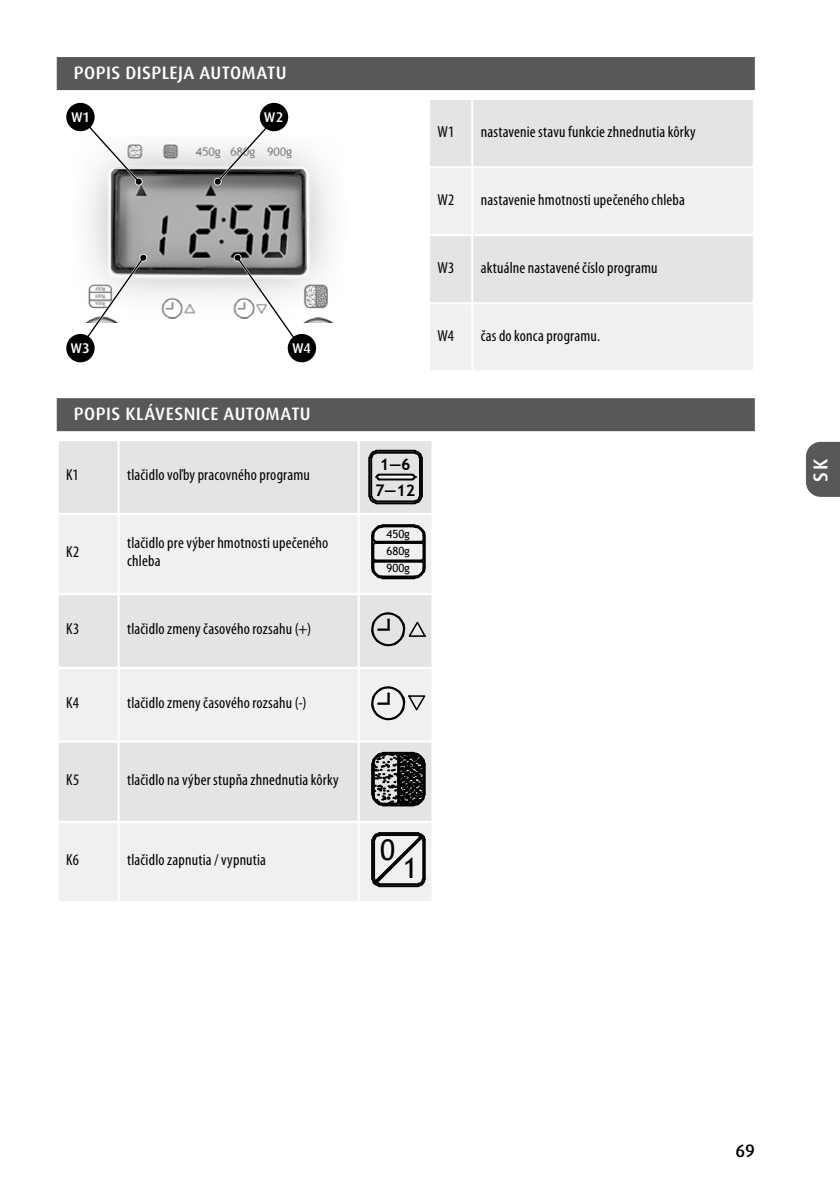
<style>
.page{position:relative;width:840px;height:1191px;background:#fff}
.page>*{position:absolute;margin:0;border:0;box-sizing:border-box;transform-origin:0 0}
.t1{font:28.4px "Trebuchet MS";color:#000}
.t2{font:500 20px "Dax Pro";color:#fff}
.t3{font:500 18px "Dax Pro";letter-spacing:.02em;color:#fff}
.t4{font:500 18px "Dax Pro";color:#000}
.t5{font:condensed 16px/18px "Myriad Pro";letter-spacing:.01em;color:#000}
.t6{font:700 16px/26.4px "Trebuchet MS";color:#000}
.t7{font:condensed 16px "Myriad Pro";color:#000}
.t8{font:500 14px "Dax Pro";letter-spacing:.04em;color:#fff}
.t9{font:11.2px/17.4px "Trebuchet MS";color:#000;text-align:justify}
</style>
<div class="page">
<svg style="left:806px;top:442px;width:33px;height:55px;background:#606062"></svg>
<div style="left:57px;top:57px;width:697px;height:33px;background:#58585a"></div>
<div style="left:57px;top:398px;width:697px;height:33px;background:#58585a"></div>
<div style="left:430px;top:100px;width:322px;height:66px;background:#e3e4e4"></div>
<svg style="left:430px;top:168px;width:322px;height:202px;fill:#f0f0f1"></svg>
<hr style="left:471px;top:100px;width:2px;height:66px;background:#fff">
<hr style="left:471px;top:168px;width:2px;height:66px;background:#fff">
<hr style="left:428px;top:234px;width:44px;height:2px;background:#fff">
<hr style="left:472px;top:234px;width:282px;height:2px;background:#fff">
<hr style="left:471px;top:236px;width:2px;height:66px;background:#fff">
<hr style="left:428px;top:302px;width:44px;height:2px;background:#fff">
<hr style="left:472px;top:302px;width:282px;height:2px;background:#fff">
<hr style="left:471px;top:304px;width:2px;height:66px;background:#fff">
<img style="left:88px;top:144px;width:246px;height:179px">
<svg style="left:78px;top:123px;width:64px;height:62px"></svg>
<svg style="left:84px;top:254px;width:62px;height:88px"></svg>
<svg style="left:234px;top:254px;width:70px;height:83px"></svg>
<svg style="left:214px;top:115px;width:65px;height:70px"></svg>
<div style="left:214px;top:179px;width:7px;height:6px;background:#000;border-radius:50%"></div>
<div style="left:66px;top:103px;width:29px;height:28px;background:#000;border-radius:50%"></div>
<div style="left:66px;top:334px;width:29px;height:28px;background:#000;border-radius:50%"></div>
<div style="left:287px;top:334px;width:29px;height:28px;background:#000;border-radius:50%"></div>
<div style="left:260px;top:103px;width:28px;height:28px;background:#000;border-radius:50%"></div>
<div style="left:59px;top:441px;width:372px;height:72px;background:#e3e4e4"></div>
<svg style="left:59px;top:515px;width:372px;height:386px;fill:#f0f0f1"></svg>
<hr style="left:117px;top:441px;width:2px;height:72px;background:#fff">
<hr style="left:357px;top:441px;width:2px;height:72px;background:#fff">
<hr style="left:117px;top:515px;width:2px;height:78px;background:#fff">
<hr style="left:357px;top:515px;width:2px;height:78px;background:#fff">
<hr style="left:57px;top:593px;width:61px;height:2px;background:#fff">
<hr style="left:118px;top:593px;width:240px;height:2px;background:#fff">
<hr style="left:117px;top:595px;width:2px;height:72px;background:#fff">
<hr style="left:358px;top:593px;width:75px;height:2px;background:#fff">
<hr style="left:357px;top:595px;width:2px;height:72px;background:#fff">
<hr style="left:57px;top:667px;width:61px;height:2px;background:#fff">
<hr style="left:118px;top:667px;width:240px;height:2px;background:#fff">
<hr style="left:117px;top:669px;width:2px;height:71px;background:#fff">
<hr style="left:358px;top:667px;width:75px;height:2px;background:#fff">
<hr style="left:357px;top:669px;width:2px;height:71px;background:#fff">
<hr style="left:57px;top:740px;width:61px;height:2px;background:#fff">
<hr style="left:118px;top:740px;width:240px;height:2px;background:#fff">
<hr style="left:117px;top:742px;width:2px;height:79px;background:#fff">
<hr style="left:358px;top:740px;width:75px;height:2px;background:#fff">
<hr style="left:357px;top:742px;width:2px;height:79px;background:#fff">
<hr style="left:57px;top:821px;width:61px;height:2px;background:#fff">
<hr style="left:118px;top:821px;width:240px;height:2px;background:#fff">
<hr style="left:117px;top:823px;width:2px;height:78px;background:#fff">
<hr style="left:358px;top:821px;width:75px;height:2px;background:#fff">
<hr style="left:357px;top:823px;width:2px;height:78px;background:#fff">
<img style="left:381px;top:475px;width:29px;height:3px">
<hr style="left:376px;top:452px;width:39px;height:2px;background:#000">
<hr style="left:376px;top:450px;width:39px;height:2px;background:#000">
<hr style="left:378px;top:478px;width:34px;height:2px;background:#000">
<hr style="left:378px;top:473px;width:34px;height:2px;background:#000">
<svg style="left:412px;top:450px;width:10px;height:10px"></svg>
<hr style="left:419px;top:457px;width:1px;height:39px;background:#000">
<hr style="left:420px;top:457px;width:2px;height:39px;background:#000">
<svg style="left:412px;top:494px;width:10px;height:10px"></svg>
<hr style="left:376px;top:500px;width:39px;height:2px;background:#000">
<hr style="left:376px;top:502px;width:39px;height:2px;background:#000">
<svg style="left:368px;top:494px;width:10px;height:10px"></svg>
<hr style="left:370px;top:457px;width:2px;height:39px;background:#000">
<hr style="left:368px;top:457px;width:2px;height:39px;background:#000">
<svg style="left:368px;top:450px;width:10px;height:10px"></svg>
<svg style="left:410px;top:472px;width:7px;height:9px"></svg>
<svg style="left:374px;top:472px;width:7px;height:10px"></svg>
<hr style="left:382px;top:524px;width:32px;height:2px;background:#000">
<hr style="left:382px;top:525px;width:32px;height:2px;background:#000">
<hr style="left:374px;top:542px;width:48px;height:2px;background:#000">
<hr style="left:374px;top:541px;width:48px;height:2px;background:#000">
<hr style="left:374px;top:559px;width:48px;height:2px;background:#000">
<hr style="left:382px;top:577px;width:32px;height:2px;background:#000">
<hr style="left:382px;top:575px;width:32px;height:2px;background:#000">
<svg style="left:412px;top:524px;width:13px;height:55px"></svg>
<svg style="left:371px;top:524px;width:13px;height:55px"></svg>
<hr style="left:374px;top:560px;width:48px;height:2px;background:#000">
<svg style="left:371px;top:612px;width:54px;height:34px;background:#b8b9b9"></svg>
<svg style="left:371px;top:686px;width:54px;height:34px"></svg>
<svg style="left:371px;top:752px;width:54px;height:54px;background:#474848"></svg>
<svg style="left:371px;top:832px;width:54px;height:55px"></svg>
<p class="t3" style="left:74px;top:61px;width:214px">POPIS DISPLEJA AUTOMATU</p>
<p class="t8" style="left:71px;top:108px;width:19px">W1</p>
<p class="t8" style="left:264px;top:108px;width:21px">W2</p>
<p class="t8" style="left:70px;top:339px;width:21px">W3</p>
<p class="t8" style="left:292px;top:339px;width:20px">W4</p>
<p class="t3" style="left:74px;top:402px;width:238px">POPIS KLÁVESNICE AUTOMATU</p>
<p class="t5" style="left:66px;top:466px;width:14px">K1</p>
<p class="t5" style="left:127px;top:466px;width:184px">tlačidlo voľby pracovného programu</p>
<p class="t6" style="left:375px;top:451px;width:41px">1―6<br>7―12</p>
<p class="t5" style="left:66px;top:543px;width:15px">K2</p>
<p class="t5" style="left:127px;top:534px;width:202px">tlačidlo pre výber hmotnosti upečeného chleba</p>
<p class="t9" style="left:386px;top:525px;width:25px">450g 680g 900g</p>
<p class="t5" style="left:66px;top:620px;width:15px">K3</p>
<p class="t5" style="left:127px;top:620px;width:185px">tlačidlo zmeny časového rozsahu (+)</p>
<p class="t5" style="left:437px;top:122px;width:18px">W1</p>
<p class="t5" style="left:480px;top:122px;width:216px">nastavenie stavu funkcie zhnednutia kôrky</p>
<p class="t5" style="left:437px;top:191px;width:18px">W2</p>
<p class="t5" style="left:480px;top:191px;width:206px">nastavenie hmotnosti upečeného chleba</p>
<p class="t5" style="left:437px;top:259px;width:18px">W3</p>
<p class="t5" style="left:480px;top:259px;width:178px">aktuálne nastavené číslo programu</p>
<p class="t5" style="left:437px;top:327px;width:18px">W4</p>
<p class="t5" style="left:480px;top:327px;width:121px">čas do konca programu.</p>
<p class="t5" style="left:66px;top:694px;width:14px">K4</p>
<p class="t5" style="left:127px;top:694px;width:181px">tlačidlo zmeny časového rozsahu (-)</p>
<p class="t7" style="left:66px;top:771px;width:15px">K5</p>
<p class="t5" style="left:127px;top:771px;width:213px">tlačidlo na výber stupňa zhnednutia kôrky</p>
<p class="t7" style="left:66px;top:851px;width:14px">K6</p>
<p class="t5" style="left:127px;top:851px;width:140px">tlačidlo zapnutia / vypnutia</p>
<h1 class="t1" style="left:380px;top:833px;width:16px">0</h1>
<h1 class="t1" style="left:402px;top:851px;width:16px">1</h1>
<p class="t2" style="left:807px;top:482px;width:25px;rotate:-90deg">SK</p>
<p class="t4" style="left:735px;top:1139px;width:21px">69</p>
</div>
